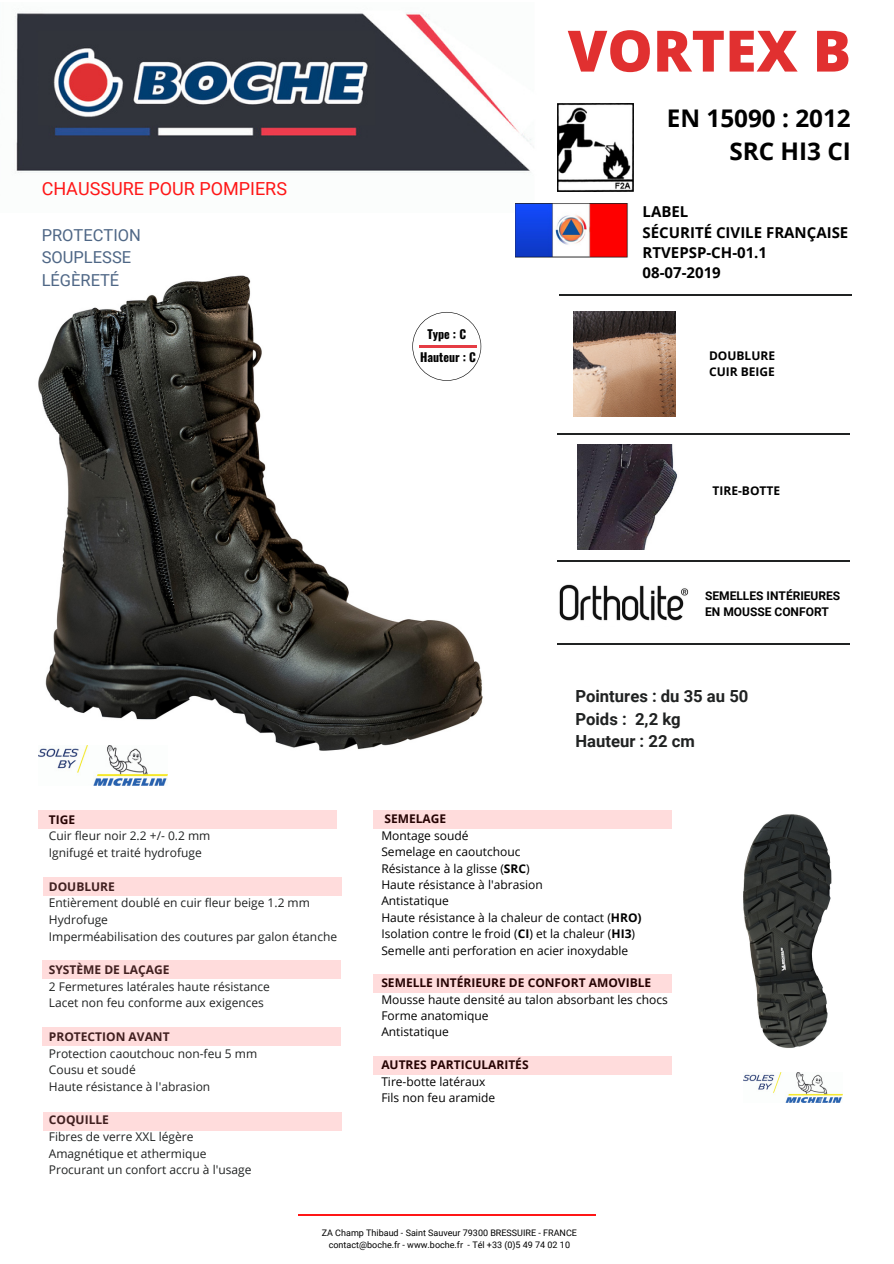
<style>
.page{position:relative;width:894px;height:1264px;background:#fff}
.page>*{position:absolute;margin:0;border:0;box-sizing:border-box;transform-origin:0 0}
.t1{font:800 57px "Open Sans";color:#e13030}
.t2{font:700 24.3px/33.9px "Open Sans";color:#000;text-align:right}
.t3{font:18px "Roboto";color:#ff1616}
.t4{font:700 16.65px/22.5px "Roboto";color:#202222}
.t5{font:16.5px/22.5px "Roboto";color:#4f6786}
.t6{font:700 15px/20.2px "Open Sans";color:#000}
.t7{font:12px/16.6px "Open Sans";color:#202222}
.t8{font:12px "Open Sans";color:#000}
.t9{font:700 12px/16px "Open Sans";color:#000}
.t10{font:700 12px "Open Sans";color:#202222}
.t11{font:700 12px/16px "Roboto";color:#000}
.t12{font:700 12px "Oswald";color:#000}
.t13{font:9px "Roboto";color:#000}
.s1{font-weight:700}
</style>
<div class="page">
<hr style="left:298px;top:1214px;width:297px;height:1px;background:#ff1616">
<div style="left:373px;top:1055px;width:298px;height:19px;background:#ffdcdc"></div>
<div style="left:373px;top:974px;width:298px;height:18px;background:#ffdcdc"></div>
<div style="left:373px;top:810px;width:298px;height:18px;background:#ffdcdc"></div>
<div style="left:43px;top:1111px;width:298px;height:19px;background:#ffdcdc"></div>
<div style="left:43px;top:1027px;width:297px;height:19px;background:#ffdcdc"></div>
<div style="left:43px;top:960px;width:297px;height:18px;background:#ffdcdc"></div>
<div style="left:43px;top:876px;width:298px;height:19px;background:#ffdcdc"></div>
<img style="left:38px;top:275px;width:445px;height:511px">
<svg style="left:412px;top:312px;width:69px;height:68px"></svg>
<hr style="left:418px;top:346px;width:58px;height:1px;background:#e53c44">
<img style="left:573px;top:312px;width:102px;height:104px">
<img style="left:743px;top:814px;width:89px;height:234px">
<img style="left:743px;top:1072px;width:99px;height:30px">
<img style="left:39px;top:745px;width:128px;height:40px">
<img style="left:577px;top:445px;width:101px;height:104px">
<img style="left:15px;top:12px;width:519px;height:161px">
<hr style="left:557px;top:433px;width:292px;height:1px;background:#202222">
<hr style="left:559px;top:294px;width:291px;height:2px;background:#202222">
<hr style="left:557px;top:560px;width:292px;height:1px;background:#202222">
<img style="left:515px;top:203px;width:113px;height:54px">
<img style="left:557px;top:104px;width:76px;height:87px">
<hr style="left:557px;top:643px;width:292px;height:1px;background:#202222">
<div style="left:39px;top:810px;width:298px;height:18px;background:#ffdcdc"></div>
<img style="left:559px;top:584px;width:130px;height:37px">
<p class="t1" style="left:567px;top:11px;width:285px">VORTEX B</p>
<p class="t3" style="left:42px;top:178px;width:247px">CHAUSSURE POUR POMPIERS</p>
<p class="t5" style="left:42px;top:224px;width:101px">PROTECTION<br>SOUPLESSE<br>LÉGÈRETÉ</p>
<h6 class="t9" style="left:49px;top:811px;width:28px">TIGE</h6>
<p class="t7" style="left:49px;top:827px;width:163px">Cuir fleur noir 2.2 +/- 0.2 mm</p>
<h6 class="t7" style="left:49px;top:844px;width:154px">Ignifugé et traité hydrofuge</h6>
<h4 class="t10" style="left:49px;top:877px;width:68px">DOUBLURE</h4>
<p class="t7" style="left:49px;top:894px;width:262px">Entièrement doublé en cuir fleur beige 1.2 mm<br>Hydrofuge</p>
<p class="t7" style="left:49px;top:927px;width:290px">Imperméabilisation des coutures par galon étanche</p>
<p class="t10" style="left:49px;top:961px;width:122px">SYSTÈME DE LAÇAGE</p>
<p class="t7" style="left:49px;top:977px;width:222px">2 Fermetures latérales haute résistance</p>
<p class="t7" style="left:49px;top:994px;width:216px">Lacet non feu conforme aux exigences</p>
<p class="t10" style="left:49px;top:1028px;width:122px">PROTECTION AVANT</p>
<p class="t7" style="left:49px;top:1044px;width:210px">Protection caoutchouc non-feu 5 mm</p>
<p class="t7" style="left:49px;top:1061px;width:88px">Cousu et soudé</p>
<p class="t7" style="left:49px;top:1077px;width:163px">Haute résistance à l'abrasion</p>
<p class="t10" style="left:49px;top:1111px;width:62px">COQUILLE</p>
<p class="t7" style="left:49px;top:1128px;width:146px">Fibres de verre XXL légère</p>
<p class="t7" style="left:49px;top:1144px;width:159px">Amagnétique et athermique</p>
<p class="t7" style="left:49px;top:1161px;width:204px">Procurant un confort accru à l'usage</p>
<p class="t2" style="left:666px;top:100px;width:186px">EN 15090 : 2012<br>SRC HI3 CI</p>
<p class="t12" style="left:427px;top:325px;width:40px">Type : C</p>
<p class="t12" style="left:420px;top:347px;width:57px">Hauteur : C</p>
<p class="t6" style="left:642px;top:201px;width:207px">LABEL<br>SÉCURITÉ CIVILE FRANÇAISE<br>RTVEPSP-CH-01.1<br>08-07-2019</p>
<p class="t9" style="left:708px;top:347px;width:67px">DOUBLURE<br>CUIR BEIGE</p>
<p class="t9" style="left:712px;top:482px;width:69px">TIRE-BOTTE</p>
<p class="t11" style="left:705px;top:588px;width:137px">SEMELLES INTÉRIEURES<br>EN MOUSSE CONFORT</p>
<p class="t4" style="left:575px;top:685px;width:174px">Pointures : du 35 au 50<br>Poids : 2,2 kg<br>Hauteur : 22 cm</p>
<p class="t9" style="left:384px;top:810px;width:63px">SEMELAGE</p>
<h1 class="t8" style="left:381px;top:827px;width:89px">Montage soudé</h1>
<p class="t8" style="left:381px;top:843px;width:141px">Semelage en caoutchouc</p>
<h2 class="t8" style="left:381px;top:859px;width:150px">Résistance à la glisse (<span class="s1">SRC</span>)</h2>
<h3 class="t8" style="left:381px;top:876px;width:163px">Haute résistance à l'abrasion</h3>
<h3 class="t8" style="left:381px;top:892px;width:69px">Antistatique</h3>
<p class="t8" style="left:381px;top:908px;width:262px">Haute résistance à la chaleur de contact (<span class="s1">HRO)</span></p>
<h5 class="t8" style="left:381px;top:925px;width:255px">Isolation contre le froid (<span class="s1">CI</span>) et la chaleur (<span class="s1">HI3</span>)</h5>
<p class="t8" style="left:381px;top:941px;width:248px">Semelle anti perforation en acier inoxydable</p>
<p class="t9" style="left:381px;top:974px;width:271px">SEMELLE INTÉRIEURE DE CONFORT AMOVIBLE</p>
<p class="t8" style="left:381px;top:990px;width:288px">Mousse haute densité au talon absorbant les chocs</p>
<p class="t8" style="left:381px;top:1007px;width:109px">Forme anatomique</p>
<p class="t8" style="left:381px;top:1023px;width:69px">Antistatique</p>
<p class="t9" style="left:381px;top:1056px;width:149px">AUTRES PARTICULARITÉS</p>
<h6 class="t8" style="left:381px;top:1072px;width:105px">Tire-botte latéraux</h6>
<p class="t8" style="left:381px;top:1089px;width:115px">Fils non feu aramide</p>
<p class="t13" style="left:322px;top:1227px;width:256px">ZA Champ Thibaud - Saint Sauveur 79300 BRESSUIRE - FRANCE</p>
<p class="t13" style="left:328px;top:1239px;width:243px">contact@boche.fr - www.boche.fr - Tél +33 (0)5 49 74 02 10</p>
</div>
